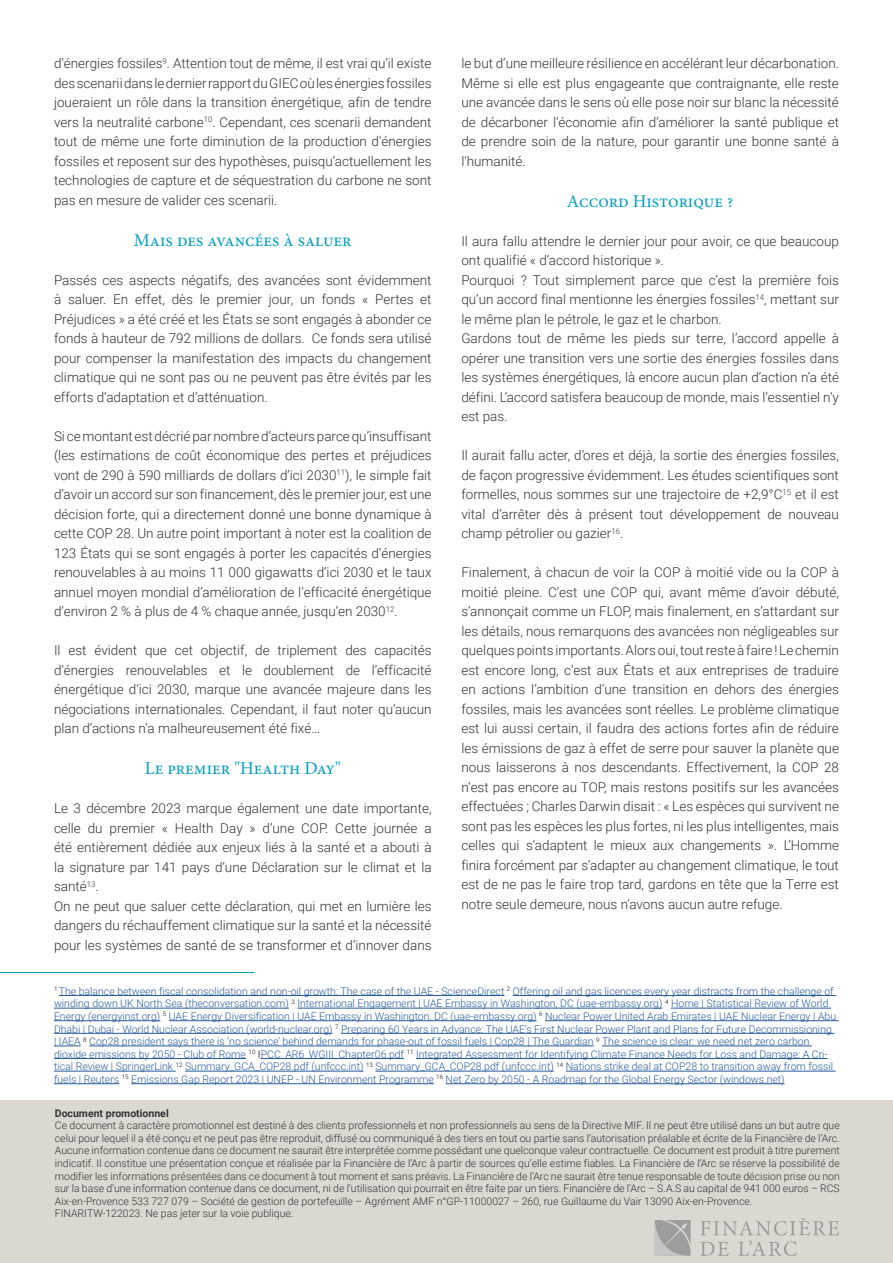
<style>
.page{position:relative;width:893px;height:1263px;background:#fff}
.page>*{position:absolute;margin:0;border:0;box-sizing:border-box;transform-origin:0 0}
.t1{font:18px "Minion Pro";color:#009ebf}
.t2{font:300 13.5px/19.5px "Roboto";color:#343334;text-align:justify}
.t3{font:300 10.5px/12.6px "Roboto";color:#275b9b}
.t4{font:300 10.5px/12.6px "Roboto";color:#343334}
.t5{font:700 10.5px "Roboto";color:#343334}
.s1{color:#000}
</style>
<div class="page">
<div style="left:0;top:1100px;width:893px;height:163px;background:#ddd7d1"></div>
<svg style="left:655px;top:1220px;width:36px;height:36px"></svg>
<svg style="left:700px;top:1218px;width:139px;height:38px"></svg>
<hr style="left:0;top:972px;width:254px;height:1px;background:#009ebf">
<hr style="left:59px;top:995px;width:445px;height:1px;background:#275b9b">
<hr style="left:513px;top:995px;width:323px;height:1px;background:#275b9b">
<hr style="left:54px;top:1008px;width:235px;height:1px;background:#275b9b">
<hr style="left:297px;top:1008px;width:365px;height:1px;background:#275b9b">
<hr style="left:671px;top:1008px;width:160px;height:1px;background:#275b9b">
<hr style="left:54px;top:1020px;width:106px;height:1px;background:#275b9b">
<hr style="left:169px;top:1020px;width:368px;height:1px;background:#275b9b">
<hr style="left:545px;top:1020px;width:294px;height:1px;background:#275b9b">
<hr style="left:54px;top:1033px;width:279px;height:1px;background:#275b9b">
<hr style="left:341px;top:1033px;width:493px;height:1px;background:#275b9b">
<svg style="left:54px;top:1046px;width:27px;height:1px"></svg>
<hr style="left:89px;top:1046px;width:505px;height:1px;background:#275b9b">
<hr style="left:602px;top:1046px;width:210px;height:1px;background:#275b9b">
<hr style="left:54px;top:1058px;width:192px;height:1px;background:#275b9b">
<hr style="left:261px;top:1058px;width:143px;height:1px;background:#275b9b">
<hr style="left:416px;top:1058px;width:412px;height:1px;background:#275b9b">
<hr style="left:54px;top:1071px;width:122px;height:1px;background:#275b9b">
<hr style="left:185px;top:1071px;width:178px;height:1px;background:#275b9b">
<hr style="left:375px;top:1071px;width:179px;height:1px;background:#275b9b">
<hr style="left:566px;top:1071px;width:270px;height:1px;background:#275b9b">
<hr style="left:54px;top:1083px;width:65px;height:1px;background:#275b9b">
<hr style="left:131px;top:1083px;width:303px;height:1px;background:#275b9b">
<hr style="left:446px;top:1083px;width:339px;height:1px;background:#275b9b">
<p class="t2" style="left:54px;top:53px;width:379px">d’énergies fossiles<sup>9</sup>. Attention tout de même, il est vrai qu’il existe des scenarii dans le dernier rapport du GIEC où les énergies fossiles joueraient un rôle dans la transition énergétique, afin de tendre vers la neutralité carbone<sup>10</sup>. Cependant, ces scenarii demandent tout de même une forte diminution de la production d'énergies fossiles et reposent sur des hypothèses, puisqu’actuellement les technologies de capture et de séquestration du carbone ne sont pas en mesure de valider ces scenarii.</p>
<h1 class="t1" style="left:134px;top:228px;width:219px">Mais des avancées à saluer</h1>
<p class="t2" style="left:54px;top:270px;width:379px">Passés ces aspects négatifs, des avancées sont évidemment à saluer. En effet, dès le premier jour, un fonds « Pertes et Préjudices » a été créé et les États se sont engagés à abonder ce fonds à hauteur de 792 millions de dollars. Ce fonds sera utilisé pour compenser la manifestation des impacts du changement climatique qui ne sont pas ou ne peuvent pas être évités par les efforts d’adaptation et d’atténuation.</p>
<p class="t2" style="left:54px;top:426px;width:379px">Si ce montant est décrié par nombre d’acteurs parce qu’insuffisant (les estimations de coût économique des pertes et préjudices vont de 290 à 590 milliards de dollars d’ici 2030<sup>11</sup>), le simple fait d’avoir un accord sur son financement, dès le premier jour, est une décision forte, qui a directement donné une bonne dynamique à cette COP 28. Un autre point important à noter est la coalition de 123 États qui se sont engagés à porter les capacités d’énergies renouvelables à au moins 11 000 gigawatts d’ici 2030 et le taux annuel moyen mondial d’amélioration de l’efficacité énergétique d’environ 2 % à plus de 4 % chaque année, jusqu’en 2030<sup>12</sup>.</p>
<p class="t2" style="left:54px;top:640px;width:379px">Il est évident que cet objectif, de triplement des capacités d’énergies renouvelables et le doublement de l’efficacité énergétique d’ici 2030, marque une avancée majeure dans les négociations internationales. Cependant, il faut noter qu’aucun plan d’actions n’a malheureusement été fixé…</p>
<h1 class="t1" style="left:145px;top:757px;width:198px">Le premier "Health Day"</h1>
<p class="t2" style="left:54px;top:798px;width:379px;text-align:left">Le 3 décembre 2023 marque également une date importante, celle du premier « Health Day » d’une COP. Cette journée a été entièrement dédiée aux enjeux liés à la santé et a abouti à la signature par 141 pays d’une Déclaration sur le climat et la santé<sup>13</sup>.<br>On ne peut que saluer cette déclaration, qui met en lumière les dangers du réchauffement climatique sur la santé et la nécessité pour les systèmes de santé de se transformer et d’innover dans</p>
<p class="t2" style="left:461px;top:53px;width:379px">le but d’une meilleure résilience en accélérant leur décarbonation.<br>Même si elle est plus engageante que contraignante, elle reste une avancée dans le sens où elle pose noir sur blanc la nécessité de décarboner l’économie afin d’améliorer la santé publique et de prendre soin de la nature, pour garantir une bonne santé à l'humanité.</p>
<h1 class="t1" style="left:567px;top:189px;width:168px">Accord Historique ?</h1>
<p class="t2" style="left:461px;top:231px;width:379px;text-align:left">Il aura fallu attendre le dernier jour pour avoir, ce que beaucoup ont qualifié « d’accord historique ».<br>Pourquoi ? Tout simplement parce que c’est la première fois qu’un accord final mentionne les énergies fossiles<sup>14</sup>, mettant sur le même plan le pétrole, le gaz et le charbon.<br>Gardons tout de même les pieds sur terre, l’accord appelle à opérer une transition vers une sortie des énergies fossiles dans les systèmes énergétiques, là encore aucun plan d’action n’a été défini. L’accord satisfera beaucoup de monde, mais l’essentiel n’y est pas.</p>
<p class="t2" style="left:461px;top:445px;width:379px">Il aurait fallu acter, d’ores et déjà, la sortie des énergies fossiles, de façon progressive évidemment. Les études scientifiques sont formelles, nous sommes sur une trajectoire de +2,9°C<sup>15</sup> et il est vital d’arrêter dès à présent tout développement de nouveau champ pétrolier ou gazier<sup>16</sup>.</p>
<p class="t2" style="left:461px;top:562px;width:379px">Finalement, à chacun de voir la COP à moitié vide ou la COP à moitié pleine. C’est une COP qui, avant même d’avoir débuté, s’annonçait comme un FLOP, mais finalement, en s’attardant sur les détails, nous remarquons des avancées non négligeables sur quelques points importants. Alors oui, tout reste à faire ! Le chemin est encore long, c’est aux États et aux entreprises de traduire en actions l’ambition d’une transition en dehors des énergies fossiles, mais les avancées sont réelles. Le problème climatique est lui aussi certain, il faudra des actions fortes afin de réduire les émissions de gaz à effet de serre pour sauver la planète que nous laisserons à nos descendants. Effectivement, la COP 28 n’est pas encore au TOP, mais restons positifs sur les avancées effectuées ; Charles Darwin disait : « Les espèces qui survivent ne sont pas les espèces les plus fortes, ni les plus intelligentes, mais celles qui s’adaptent le mieux aux changements ». L’Homme finira forcément par s’adapter au changement climatique, le tout est de ne pas le faire trop tard, gardons en tête que la Terre est notre seule demeure, nous n'avons aucun autre refuge.</p>
<p class="t3" style="left:54px;top:984px;width:784px"><sup>1</sup> The balance between fiscal consolidation and non-oil growth: The case of the UAE - ScienceDirect <sup>2</sup> Offering oil and gas licences every year distracts from the challenge of winding down UK North Sea (theconversation.com) <sup>3</sup> International Engagement | UAE Embassy in Washington, DC (uae-embassy.org) <sup>4</sup> Home | Statistical Review of World Energy (energyinst.org) <sup>5</sup> UAE Energy Diversification | UAE Embassy in Washington, DC (uae-embassy.org) <sup>6</sup> Nuclear Power United Arab Emirates | UAE Nuclear Energy | Abu Dhabi | Dubai - World Nuclear Association (world-nuclear.org) <sup>7</sup> Preparing 60 Years in Advance: The UAE’s First Nuclear Power Plant and Plans for Future Decommissioning | IAEA <sup>8</sup> Cop28 president says there is ‘no science’ behind demands for phase-out of fossil fuels | Cop28 | The Guardian <sup>9</sup> The science is clear: we need net zero carbon dioxide emissions by 2050 - Club of Rome <sup>10</sup> <span class="s1">I</span>PCC_AR6_WGIII_Chapter06.pdf <sup>11</sup> Integrated Assessment for Identifying Climate Finance Needs for Loss and Damage: A Cri&shy;tical Review | SpringerLink <sup>12</sup> Summary_GCA_COP28.pdf (unfccc.int) <sup>13</sup> Summary_GCA_COP28.pdf (unfccc.int) <sup>14</sup> Nations strike deal at COP28 to transition away from fossil fuels | Reuters <sup>15</sup> Emissions Gap Report 2023 | UNEP - UN Environment Programme <sup>16</sup> Net Zero by 2050 - A Roadmap for the Global Energy Sector (windows.net)</p>
<p class="t5" style="left:55px;top:1105px;width:115px">Document promotionnel</p>
<p class="t4" style="left:55px;top:1119px;width:786px">Ce document à caractère promotionnel est destiné à des clients professionnels et non professionnels au sens de la Directive MIF. Il ne peut être utilisé dans un but autre que celui pour lequel il a été conçu et ne peut pas être reproduit, diffusé ou communiqué à des tiers en tout ou partie sans l’autorisation préalable et écrite de la Financière de l’Arc.<br>Aucune information contenue dans ce document ne saurait être interprétée comme possédant une quelconque valeur contractuelle. Ce document est produit à titre purement indicatif. Il constitue une présentation conçue et réalisée par la Financière de l’Arc à partir de sources qu’elle estime fiables. La Financière de l’Arc se réserve la possibilité de modifier les informations présentées dans ce document à tout moment et sans préavis. La Financière de l’Arc ne saurait être tenue responsable de toute décision prise ou non sur la base d’une information contenue dans ce document, ni de l’utilisation qui pourrait en être faite par un tiers. Financière de l’Arc – S.A.S au capital de 941 000 euros – RCS Aix-en-Provence 533 727 079 – Société de gestion de portefeuille – Agrément AMF n°GP-11000027 – 260, rue Guillaume du Vair 13090 Aix-en-Provence.<br>FINARITW-122023. Ne pas jeter sur la voie publique.</p>
</div>
